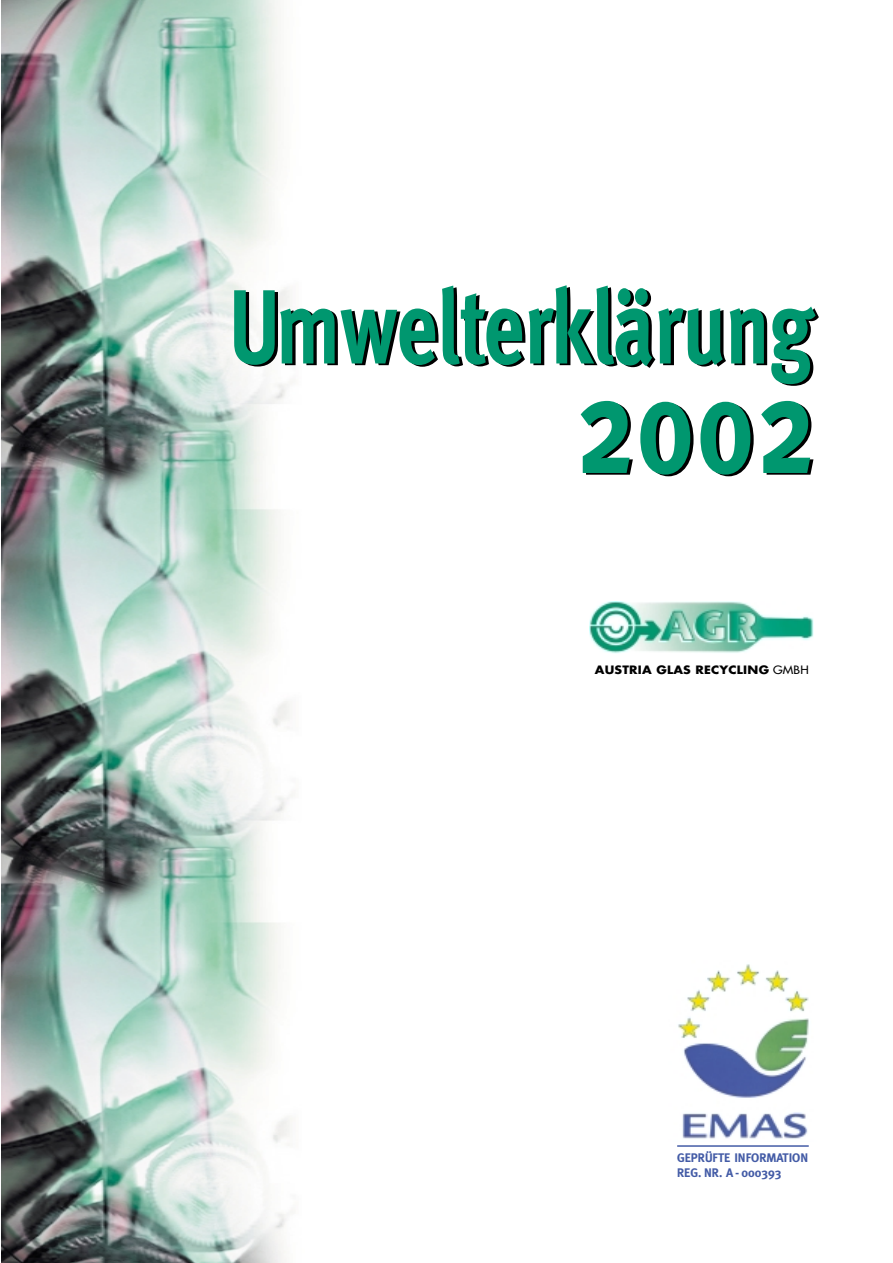
<style>
.page{position:relative;width:893px;height:1263px;background:#fff}
.page>*{position:absolute;margin:0;border:0;box-sizing:border-box;transform-origin:0 0}
.t1{font:700 136.5px "Meta";color:#00976f;scale:.77 1}
.t2{font:700 105.3px "Meta";color:#00976f;scale:.77 1}
.t3{font:700 12.45px/15px "Meta";letter-spacing:-.005em;color:#435ba6}
.t4{font:700 11.25px "Futura";letter-spacing:.015em;color:#000;scale:1.1 1}
.s1{font-weight:400}
</style>
<div class="page">
<img style="left:1px;top:0;width:292px;height:1263px">
<img style="left:589px;top:601px;width:224px;height:53px">
<img style="left:678px;top:964px;width:131px;height:175px">
<hr style="left:677px;top:1145px;width:131px;height:2px;background:#435ba6">
<h2 class="t2" style="left:230px;top:286px;width:759px">Umwelterklärung</h2>
<h1 class="t1" style="left:576px;top:373px;width:309px">2002</h1>
<p class="t4" style="left:594px;top:665px;width:196px">AUSTRIA GLAS RECYCLING <span class="s1">GMBH</span></p>
<p class="t3" style="left:677px;top:1151px;width:132px">GEPRÜFTE INFORMATION<br>REG. NR. A - 000393</p>
</div>
